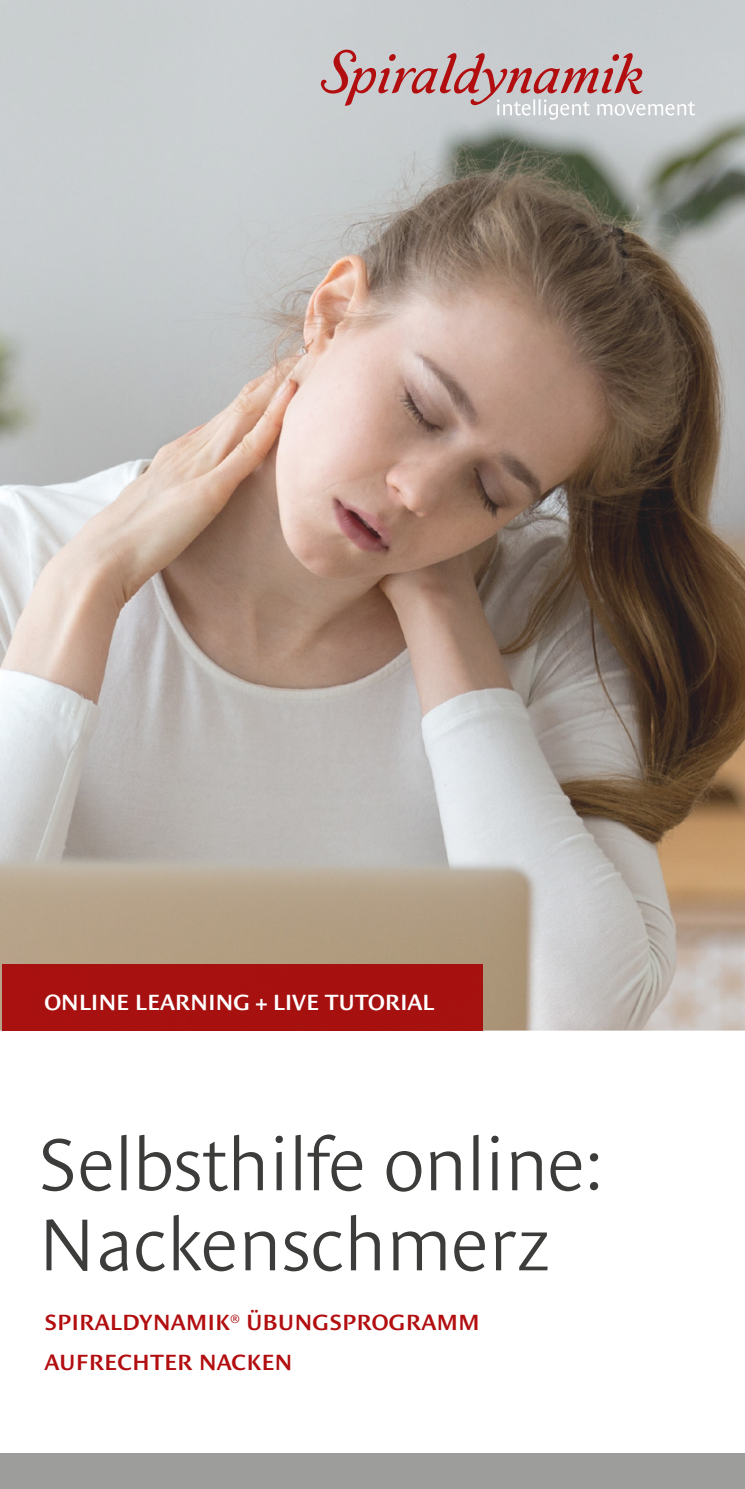
<style>
.page{position:relative;width:745px;height:1489px;background:#fff}
.page>*{position:absolute;margin:0;border:0;box-sizing:border-box;transform-origin:0 0}
.t1{font:300 75px/80px "Le Monde Sans Ptf";letter-spacing:-.01em;color:#3c3c3b}
.t2{font:600 22.5px/40px "Le Monde Sans Ptf";color:#b20e10}
.t3{font:600 22.5px "Le Monde Sans Ptf";letter-spacing:-.01em;color:#fff}
</style>
<div class="page">
<img style="left:0;top:0;width:744px;height:1030px">
<svg style="left:320px;top:49px;width:374px;height:71px;background:#c6b2b4"></svg>
<div style="left:0;top:1453px;width:744px;height:35px;background:#9d9d9c"></div>
<div style="left:2px;top:964px;width:480px;height:66px;background:#a61110"></div>
<p class="t3" style="left:44px;top:984px;width:391px">ONLINE LEARNING + LIVE TUTORIAL</p>
<h1 class="t1" style="left:37px;top:1115px;width:567px">Selbsthilfe online:<br>Nackenschmerz</h1>
<p class="t2" style="left:44px;top:1299px;width:437px">SPIRALDYNAMIK<sup>®</sup> ÜBUNGSPROGRAMM<br>AUFRECHTER NACKEN</p>
</div>
